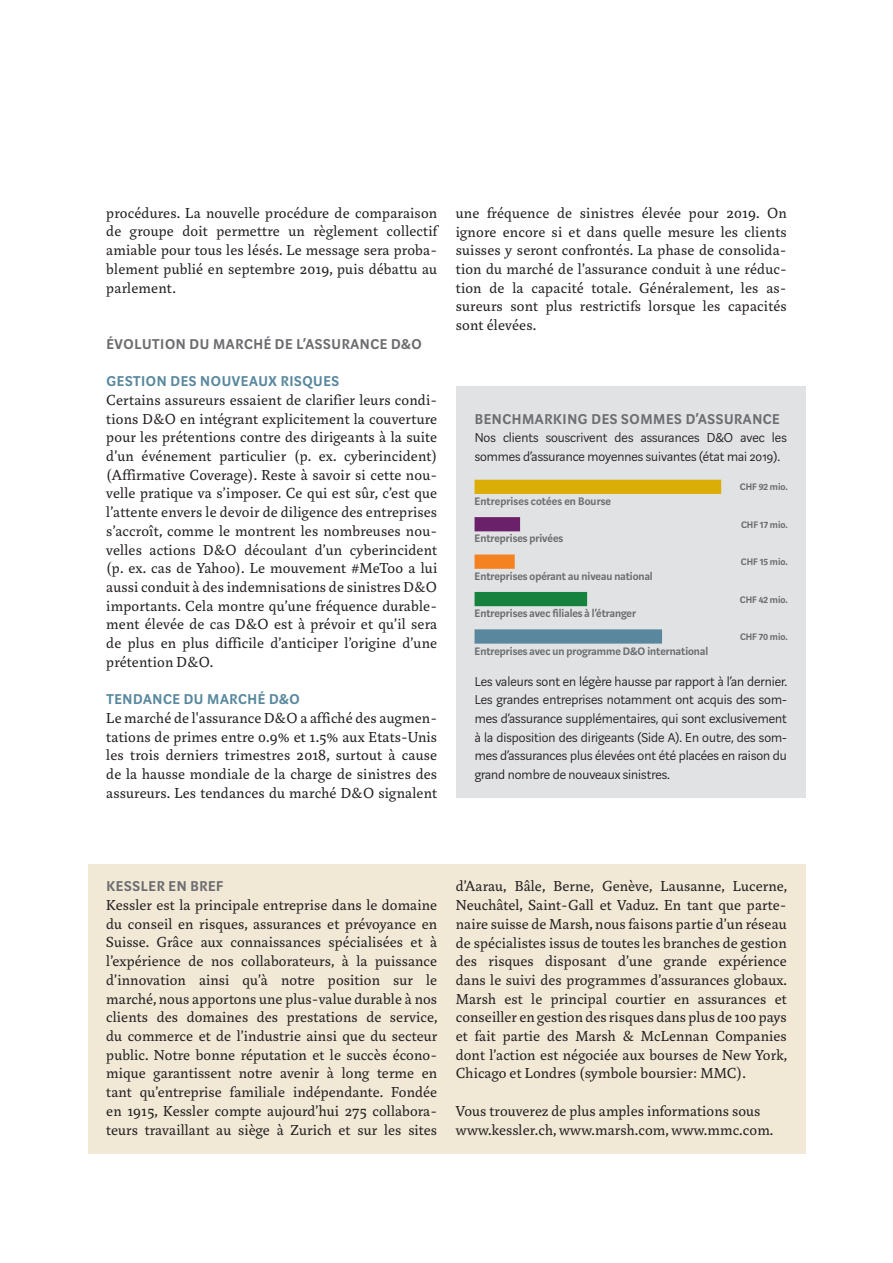
<style>
.page{position:relative;width:893px;height:1263px;background:#fff}
.page>*{position:absolute;margin:0;border:0;box-sizing:border-box;transform-origin:0 0}
.t1{font:15.75px/18.8px "Marat";letter-spacing:.01em;color:#231f20;text-align:justify}
.t2{font:600 15.75px "Marat Sans";letter-spacing:.04em;color:#6c6d70}
.t3{font:600 15.75px "Marat Sans";letter-spacing:.04em;color:#59889e}
.t4{font:300 14.25px/18.8px "Marat Sans";color:#231f20}
.t5{font:600 12px "Marat Sans";color:#6c6d70}
.t6{font:600 10.5px "Marat Sans";color:#6c6d70}
</style>
<div class="page">
<div style="left:456px;top:387px;width:349px;height:411px;background:#e1e2e4"></div>
<div style="left:475px;top:480px;width:246px;height:14px;background:#dbae07"></div>
<div style="left:475px;top:517px;width:45px;height:14px;background:#6b216a"></div>
<div style="left:475px;top:554px;width:40px;height:15px;background:#f58220"></div>
<div style="left:475px;top:592px;width:112px;height:14px;background:#15833e"></div>
<div style="left:475px;top:629px;width:187px;height:15px;background:#59889e"></div>
<div style="left:88px;top:864px;width:717px;height:289px;background:#f1e9d6"></div>
<p class="t1" style="left:106px;top:204px;width:332px">procédures. La nouvelle procédure de comparaison de groupe doit permettre un règlement collectif amiable pour tous les lésés. Le message sera proba&shy;blement publié en septembre 2019, puis débattu au parlement.</p>
<p class="t2" style="left:106px;top:335px;width:317px">ÉVOLUTION DU MARCHÉ DE L’ASSURANCE D&amp;O</p>
<p class="t3" style="left:106px;top:373px;width:234px">GESTION DES NOUVEAUX RISQUES</p>
<p class="t1" style="left:106px;top:391px;width:332px">Certains assureurs essaient de clarifier leurs condi&shy;tions D&amp;O en intégrant explicitement la couverture pour les prétentions contre des dirigeants à la suite d’un événement particulier (p. ex. cyberincident) (Affirmative Coverage). Reste à savoir si cette nou&shy;velle pratique va s’imposer. Ce qui est sûr, c’est que l’attente envers le devoir de diligence des entreprises s’accroît, comme le montrent les nombreuses nou&shy;velles actions D&amp;O découlant d’un cyberincident (p. ex. cas de Yahoo). Le mouvement #MeToo a lui aussi conduit à des indemnisations de sinistres D&amp;O importants. Cela montre qu’une fréquence durable&shy;ment élevée de cas D&amp;O est à prévoir et qu’il sera de plus en plus difficile d’anticiper l’origine d’une prétention D&amp;O.</p>
<p class="t3" style="left:106px;top:691px;width:195px">TENDANCE DU MARCHÉ D&amp;O</p>
<p class="t1" style="left:106px;top:709px;width:332px">Le marché de l'assurance D&amp;O a affiché des augmen&shy;tations de primes entre 0.9% et 1.5% aux Etats-Unis les trois derniers trimestres 2018, surtout à cause de la hausse mondiale de la charge de sinistres des assureurs. Les tendances du marché D&amp;O signalent</p>
<p class="t1" style="left:456px;top:204px;width:332px">une fréquence de sinistres élevée pour 2019. On ignore encore si et dans quelle mesure les clients suisses y seront confrontés. La phase de consolida&shy;tion du marché de l’assurance conduit à une réduc&shy;tion de la capacité totale. Généralement, les as&shy;sureurs sont plus restrictifs lorsque les capacités sont élevées.</p>
<p class="t2" style="left:475px;top:410px;width:307px">BENCHMARKING DES SOMMES D’ASSURANCE</p>
<p class="t4" style="left:475px;top:429px;width:314px">Nos clients souscrivent des assurances D&amp;O avec les sommes d’assurance moyennes suivantes (état mai 2019).</p>
<p class="t5" style="left:475px;top:495px;width:138px">Entreprises cotées en Bourse</p>
<p class="t5" style="left:475px;top:532px;width:90px">Entreprises privées</p>
<p class="t5" style="left:475px;top:570px;width:180px">Entreprises opérant au niveau national</p>
<p class="t5" style="left:475px;top:607px;width:163px">Entreprises avec filiales à l’étranger</p>
<p class="t5" style="left:475px;top:645px;width:235px">Entreprises avec un programme D&amp;O international</p>
<p class="t6" style="left:740px;top:481px;width:50px">CHF 92 mio.</p>
<p class="t6" style="left:741px;top:519px;width:48px">CHF 17 mio.</p>
<p class="t6" style="left:741px;top:556px;width:48px">CHF 15 mio.</p>
<p class="t6" style="left:740px;top:594px;width:50px">CHF 42 mio.</p>
<p class="t6" style="left:740px;top:631px;width:49px">CHF 70 mio.</p>
<p class="t4" style="left:475px;top:672px;width:314px;text-align:justify">Les valeurs sont en légère hausse par rapport à l’an dernier.<br>Les grandes entreprises notamment ont acquis des som&shy;mes d’assurance supplémentaires, qui sont exclusivement à la disposition des dirigeants (Side A). En outre, des som&shy;mes d’assurances plus élevées ont été placées en raison du grand nombre de nouveaux sinistres.</p>
<p class="t2" style="left:106px;top:878px;width:118px">KESSLER EN BREF</p>
<p class="t1" style="left:106px;top:896px;width:333px">Kessler est la principale entreprise dans le domaine du conseil en risques, assurances et prévoyance en Suisse. Grâce aux connaissances spécialisées et à l’expérience de nos collaborateurs, à la puissance d’innovation ainsi qu’à notre position sur le marché, nous apportons une plus-value durable à nos clients des domaines des prestations de service, du commerce et de l’industrie ainsi que du secteur public. Notre bonne réputation et le succès écono&shy;mique garantissent notre avenir à long terme en tant qu’entreprise familiale indépendante. Fondée en 1915, Kessler compte aujourd’hui 275 collabora&shy;teurs travaillant au siège à Zurich et sur les sites</p>
<p class="t1" style="left:456px;top:877px;width:333px">d’Aarau, Bâle, Berne, Genève, Lausanne, Lucerne, Neuchâtel, Saint-Gall et Vaduz. En tant que parte&shy;naire suisse de Marsh, nous faisons partie d’un réseau de spécialistes issus de toutes les branches de gestion des risques disposant d’une grande expérience dans le suivi des programmes d’assurances globaux.<br>Marsh est le principal courtier en assurances et conseiller en gestion des risques dans plus de 100 pays et fait partie des Marsh &amp; McLennan Companies dont l’action est négociée aux bourses de New York, Chicago et Londres (symbole boursier: MMC).</p>
<p class="t1" style="left:456px;top:1102px;width:319px">Vous trouverez de plus amples informations sous www.kessler.ch, www.marsh.com, www.mmc.com.</p>
</div>
